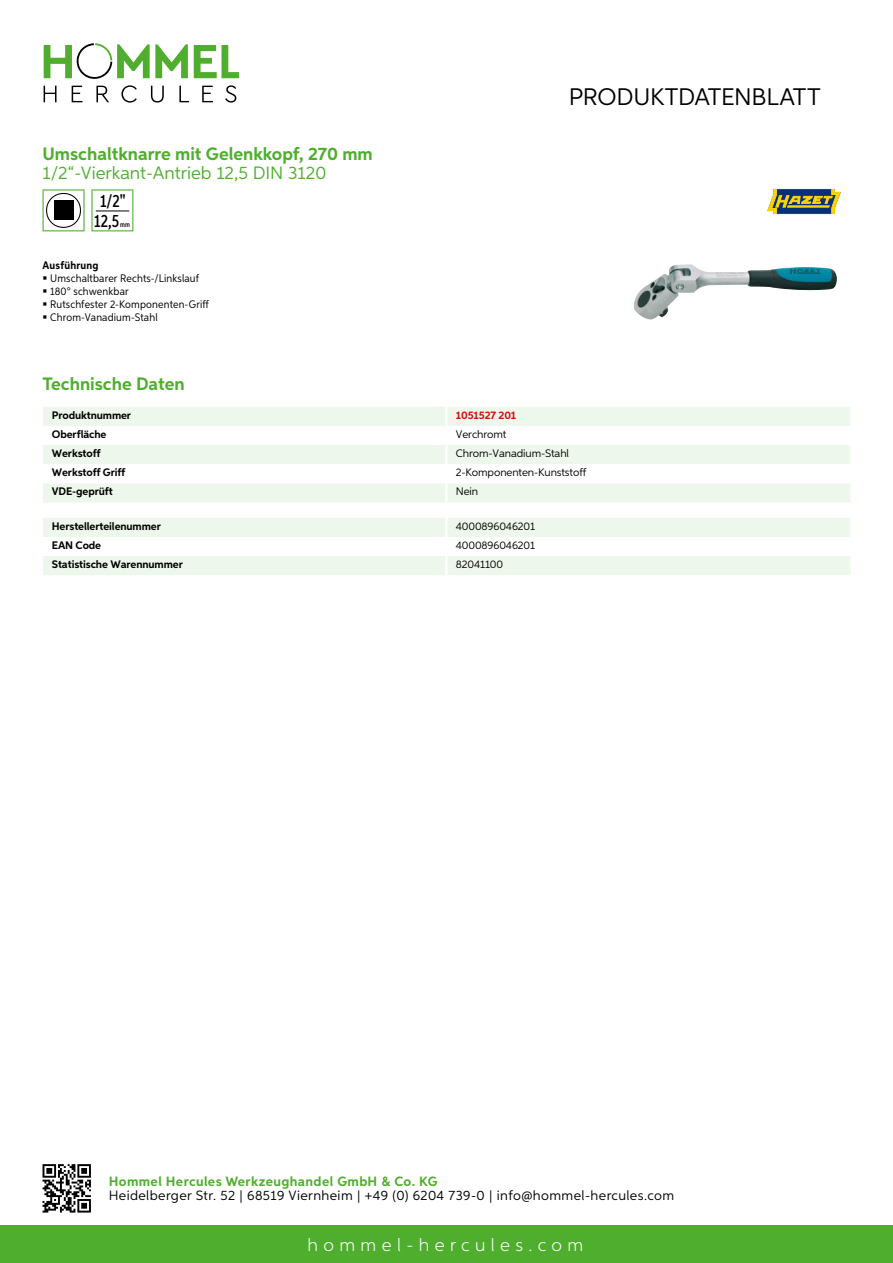
<style>
.page{position:relative;width:893px;height:1263px;background:#fff}
.page>*{position:absolute;margin:0;border:0;box-sizing:border-box;transform-origin:0 0}
.t1{font:24px "Aspira";letter-spacing:-.01em;color:#000}
.t2{font:700 18px "Aspira";color:#50ae2f}
.t3{font:18px "Aspira";color:#50ae2f}
.t4{font:300 18px "Aspira";letter-spacing:.3em;color:#fff}
.t5{font:500 17.85px/20.4px "Aspira XX Nar";color:#000;text-align:center}
.t6{font:13.5px "Aspira";letter-spacing:.03em;color:#000}
.t7{font:700 13.5px "Aspira";letter-spacing:.03em;color:#50ae2f}
.t8{font:700 10.95px "Aspira";letter-spacing:-.01em;color:#000}
.t9{font:10.95px/12.8px "Aspira Nar";letter-spacing:.015em;color:#000}
.t10{font:10.95px "Aspira";letter-spacing:-.01em;color:#000}
.t11{font:700 10.95px "Aspira";letter-spacing:-.01em;color:#cd1013}
.t12{font:700 10.95px "Aspira Nar";letter-spacing:.02em;color:#000}
.t13{font:500 7.35px "Aspira XX Nar";color:#000}
</style>
<div class="page">
<div style="left:0;top:1226px;width:893px;height:37px;background:#50ae2f"></div>
<svg style="left:43px;top:1164px;width:48px;height:48px"></svg>
<svg style="left:194px;top:45px;width:45px;height:33px"></svg>
<svg style="left:44px;top:43px;width:144px;height:36px"></svg>
<svg style="left:44px;top:86px;width:13px;height:16px"></svg>
<svg style="left:72px;top:86px;width:10px;height:16px"></svg>
<svg style="left:96px;top:86px;width:13px;height:16px"></svg>
<svg style="left:121px;top:85px;width:16px;height:18px"></svg>
<svg style="left:151px;top:86px;width:13px;height:17px"></svg>
<svg style="left:179px;top:86px;width:10px;height:16px"></svg>
<svg style="left:202px;top:86px;width:11px;height:16px"></svg>
<svg style="left:225px;top:85px;width:11px;height:18px"></svg>
<div style="left:43px;top:407px;width:807px;height:95px;background:#eef7eb"></div>
<svg style="left:43px;top:426px;width:807px;height:57px"></svg>
<hr style="left:445px;top:407px;width:3px;height:19px;background:#fff">
<hr style="left:445px;top:426px;width:3px;height:19px;background:#fff">
<hr style="left:445px;top:445px;width:3px;height:19px;background:#fff">
<hr style="left:445px;top:464px;width:3px;height:19px;background:#fff">
<hr style="left:445px;top:483px;width:3px;height:19px;background:#fff">
<svg style="left:43px;top:518px;width:807px;height:57px"></svg>
<hr style="left:445px;top:556px;width:3px;height:19px;background:#fff">
<svg style="left:43px;top:189px;width:42px;height:42px"></svg>
<div style="left:54px;top:201px;width:19px;height:19px;background:#000"></div>
<svg style="left:91px;top:189px;width:42px;height:42px"></svg>
<hr style="left:96px;top:211px;width:33px;height:1px;background:#000">
<img style="left:633px;top:264px;width:204px;height:56px">
<svg style="left:767px;top:188px;width:75px;height:26px;background:#818763"></svg>
<h2 class="t2" style="left:43px;top:142px;width:332px">Umschaltknarre mit Gelenkkopf, 270 mm</h2>
<h2 class="t3" style="left:43px;top:162px;width:285px">1/2“-Vierkant-Antrieb 12,5 DIN 3120</h2>
<h3 class="t5" style="left:94px;top:191px;width:33px">1/2"<br>12,5</h3>
<p class="t13" style="left:120px;top:220px;width:11px">mm</p>
<p class="t12" style="left:43px;top:259px;width:58px">Ausführung</p>
<p class="t9" style="left:50px;top:272px;width:161px">Umschaltbarer Rechts-/Linkslauf<br>180° schwenkbar<br>Rutschfester 2-Komponenten-Griff<br>Chrom-Vanadium-Stahl</p>
<h1 class="t1" style="left:569px;top:82px;width:253px">Produktdatenblatt</h1>
<h2 class="t2" style="left:43px;top:373px;width:144px">Technische Daten</h2>
<p class="t8" style="left:52px;top:408px;width:81px">Produktnummer</p>
<p class="t11" style="left:456px;top:408px;width:62px">1051527 201</p>
<p class="t8" style="left:52px;top:427px;width:56px">Oberfläche</p>
<p class="t10" style="left:456px;top:427px;width:52px">Verchromt</p>
<p class="t8" style="left:52px;top:446px;width:50px">Werkstoff</p>
<p class="t10" style="left:456px;top:446px;width:115px">Chrom-Vanadium-Stahl</p>
<p class="t8" style="left:52px;top:466px;width:75px">Werkstoff Griff</p>
<p class="t10" style="left:456px;top:466px;width:132px">2-Komponenten-Kunststoff</p>
<p class="t8" style="left:52px;top:485px;width:63px">VDE-geprüft</p>
<p class="t10" style="left:456px;top:485px;width:24px">Nein</p>
<p class="t8" style="left:52px;top:519px;width:111px">Herstellerteilenummer</p>
<p class="t10" style="left:456px;top:519px;width:81px">4000896046201</p>
<p class="t8" style="left:52px;top:538px;width:51px">EAN Code</p>
<p class="t10" style="left:456px;top:538px;width:81px">4000896046201</p>
<p class="t8" style="left:52px;top:557px;width:132px">Statistische Warennummer</p>
<p class="t10" style="left:456px;top:558px;width:49px">82041100</p>
<p class="t7" style="left:109px;top:1172px;width:330px">Hommel Hercules Werkzeughandel GmbH &amp; Co. KG</p>
<p class="t6" style="left:109px;top:1187px;width:567px">Heidelberger Str. 52 | 68519 Viernheim | +49 (0) 6204 739-0 | info@hommel-hercules.com</p>
<h2 class="t4" style="left:307px;top:1234px;width:277px">hommel-hercules.com</h2>
</div>
